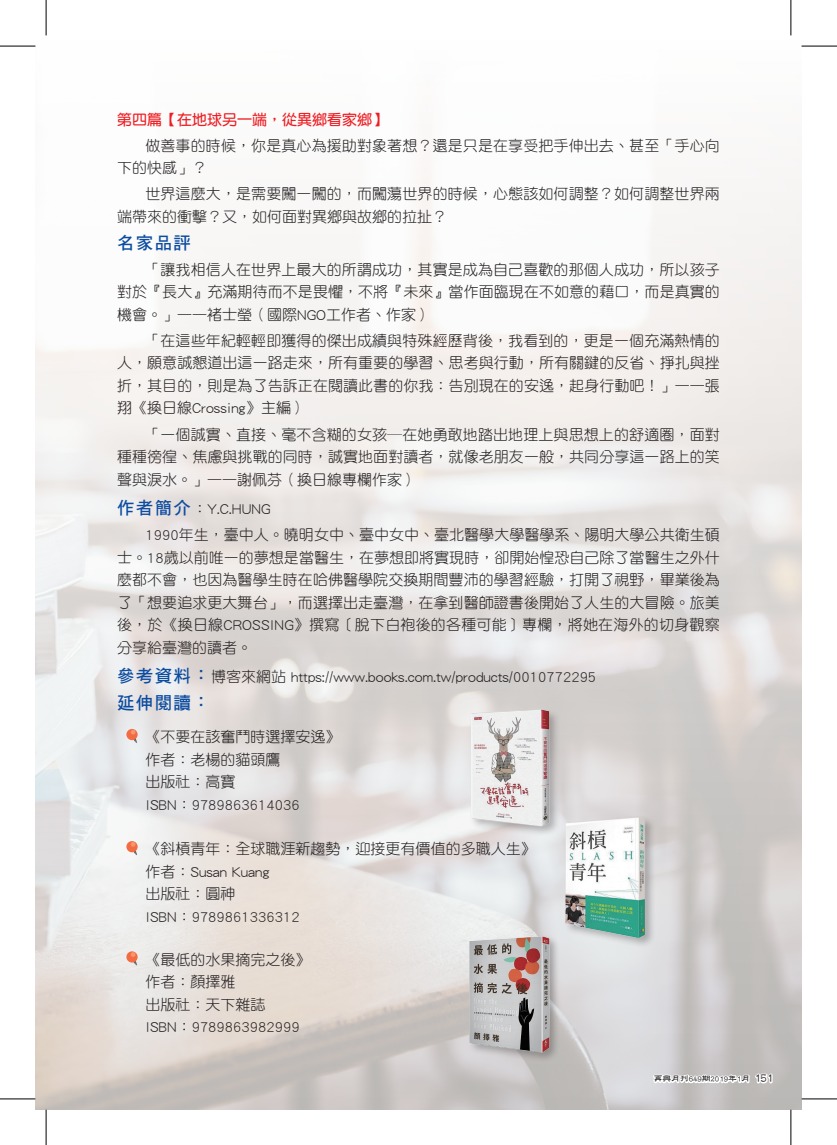
<style>
.page{position:relative;width:837px;height:1145px;background:#fff}
.page>*{position:absolute;margin:0;border:0;box-sizing:border-box;transform-origin:0 0}
.t1{font:17.5px "DF Hei Std W7";letter-spacing:.075em;color:#0d4da1}
.內文{font:15px/22.5px "DF Yuan Std W3";color:#231f20;text-align:justify}
.內文-2{font:15px "DF Yuan Std W7";color:#ee1d23}
.t2{font:8.75px "DF Li Shu W7 HK BF";color:#231f20}
.s1{font-family:"DF Hei Std W7";font-size:17.5px;color:#0d4da1}
.s2{font-size:12.5px}
</style>
<div class="page">
<img style="left:35px;top:35px;width:766px;height:1074px">
<svg style="left:650px;top:1038px;width:123px;height:51px"></svg>
<div style="left:126px;top:729px;width:12px;height:11px;background:#f26b41;border-radius:50%"></div>
<svg style="left:131px;top:729px;width:6px;height:14px"></svg>
<div style="left:126px;top:841px;width:12px;height:11px;background:#f26b41;border-radius:50%"></div>
<svg style="left:131px;top:842px;width:6px;height:13px"></svg>
<div style="left:126px;top:951px;width:12px;height:11px;background:#f26b41;border-radius:50%"></div>
<svg style="left:131px;top:952px;width:6px;height:13px"></svg>
<div style="left:469px;top:708px;width:91px;height:129px;background:#231f20;opacity:.3"></div>
<img style="left:465px;top:707px;width:84px;height:120px">
<div style="left:563px;top:815px;width:93px;height:134px;background:#231f20;opacity:.3"></div>
<img style="left:560px;top:817px;width:97px;height:120px">
<div style="left:468px;top:934px;width:92px;height:129px;background:#231f20;opacity:.3"></div>
<img style="left:467px;top:934px;width:84px;height:120px">
<hr style="left:0;top:46px;width:35px;height:1px;background:#000">
<hr style="left:801px;top:46px;width:35px;height:1px;background:#000">
<hr style="left:0;top:1098px;width:35px;height:1px;background:#000">
<hr style="left:801px;top:1098px;width:35px;height:1px;background:#000">
<hr style="left:46px;top:0;width:1px;height:35px;background:#000">
<hr style="left:46px;top:1109px;width:1px;height:35px;background:#000">
<hr style="left:790px;top:0;width:1px;height:35px;background:#000">
<hr style="left:790px;top:1109px;width:1px;height:35px;background:#000">
<p class="內文-2" style="left:117px;top:111px;width:271px">第四篇【在地球另一端，從異鄉看家鄉】</p>
<p class="內文" style="left:117px;top:134px;width:604px;text-indent:28px">做善事的時候，你是真心為援助對象著想？還是只是在享受把手伸出去、甚至「手心向下的快感」？</p>
<p class="內文" style="left:117px;top:182px;width:604px;text-indent:28px">世界這麼大，是需要闖一闖的，而闖蕩世界的時候，心態該如何調整？如何調整世界兩端帶來的衝擊？又，如何面對異鄉與故鄉的拉扯？</p>
<p class="t1" style="left:117px;top:233px;width:75px">名家品評</p>
<p class="內文" style="left:117px;top:258px;width:604px;text-indent:28px">「讓我相信人在世界上最大的所謂成功，其實是成為自己喜歡的那個人成功，所以孩子對於『長大』充滿期待而不是畏懼，不將『未來』當作面臨現在不如意的藉口，而是真實的機會。」——褚士瑩（國際NGO工作者、作家）</p>
<p class="內文" style="left:117px;top:329px;width:604px;text-indent:28px">「在這些年紀輕輕即獲得的傑出成績與特殊經歷背後，我看到的，更是一個充滿熱情的人，願意誠懇道出這一路走來，所有重要的學習、思考與行動，所有關鍵的反省、掙扎與挫折，其目的，則是為了告訴正在閱讀此書的你我：告別現在的安逸，起身行動吧！」——張翔《換日線Crossing》主編）</p>
<p class="內文" style="left:117px;top:422px;width:604px;text-indent:28px">「一個誠實、直接、毫不含糊的女孩─在她勇敢地踏出地理上與思想上的舒適圈，面對種種徬徨、焦慮與挑戰的同時，誠實地面對讀者，就像老朋友一般，共同分享這一路上的笑聲與淚水。」——謝佩芬（換日線專欄作家）</p>
<p class="內文" style="left:117px;top:497px;width:155px"><span class="s1">作者簡介</span>：Y.C.HUNG</p>
<p class="內文" style="left:117px;top:523px;width:604px;text-indent:28px">1990年生，臺中人。曉明女中、臺中女中、臺北醫學大學醫學系、陽明大學公共衛生碩士。18歲以前唯一的夢想是當醫生，在夢想即將實現時，卻開始惶恐自己除了當醫生之外什麼都不會，也因為醫學生時在哈佛醫學院交換期間豐沛的學習經驗，打開了視野，畢業後為了「想要追求更大舞台」，而選擇出走臺灣，在拿到醫師證書後開始了人生的大冒險。旅美後，於《換日線CROSSING》撰寫〔脫下白袍後的各種可能〕專欄，將她在海外的切身觀察分享給臺灣的讀者。</p>
<p class="內文" style="left:117px;top:665px;width:480px"><span class="s1">參考資料：</span>博客來網站 https://www.books.com.tw/products/0010772295</p>
<p class="t1" style="left:117px;top:693px;width:94px">延伸閱讀：</p>
<p class="內文" style="left:145px;top:725px;width:196px">《不要在該奮鬥時選擇安逸》</p>
<p class="內文" style="left:145px;top:748px;width:136px">作者：老楊的貓頭鷹</p>
<p class="內文" style="left:145px;top:770px;width:91px">出版社：高寶</p>
<p class="內文" style="left:145px;top:793px;width:156px">ISBN：9789863614036</p>
<p class="內文" style="left:145px;top:837px;width:391px">《斜槓青年：全球職涯新趨勢，迎接更有價值的多職人生》</p>
<p class="內文" style="left:145px;top:860px;width:126px">作者：Susan Kuang</p>
<p class="內文" style="left:145px;top:882px;width:91px">出版社：圓神</p>
<p class="內文" style="left:145px;top:905px;width:156px">ISBN：9789861336312</p>
<p class="內文" style="left:145px;top:947px;width:166px">《最低的水果摘完之後》</p>
<p class="內文" style="left:145px;top:970px;width:91px">作者：顏擇雅</p>
<p class="內文" style="left:145px;top:992px;width:121px">出版社：天下雜誌</p>
<p class="內文" style="left:145px;top:1015px;width:156px">ISBN：9789863982999</p>
<p class="t2" style="left:653px;top:1074px;width:121px">再興月刊649期2019年1月 <span class="s2">151</span></p>
</div>
